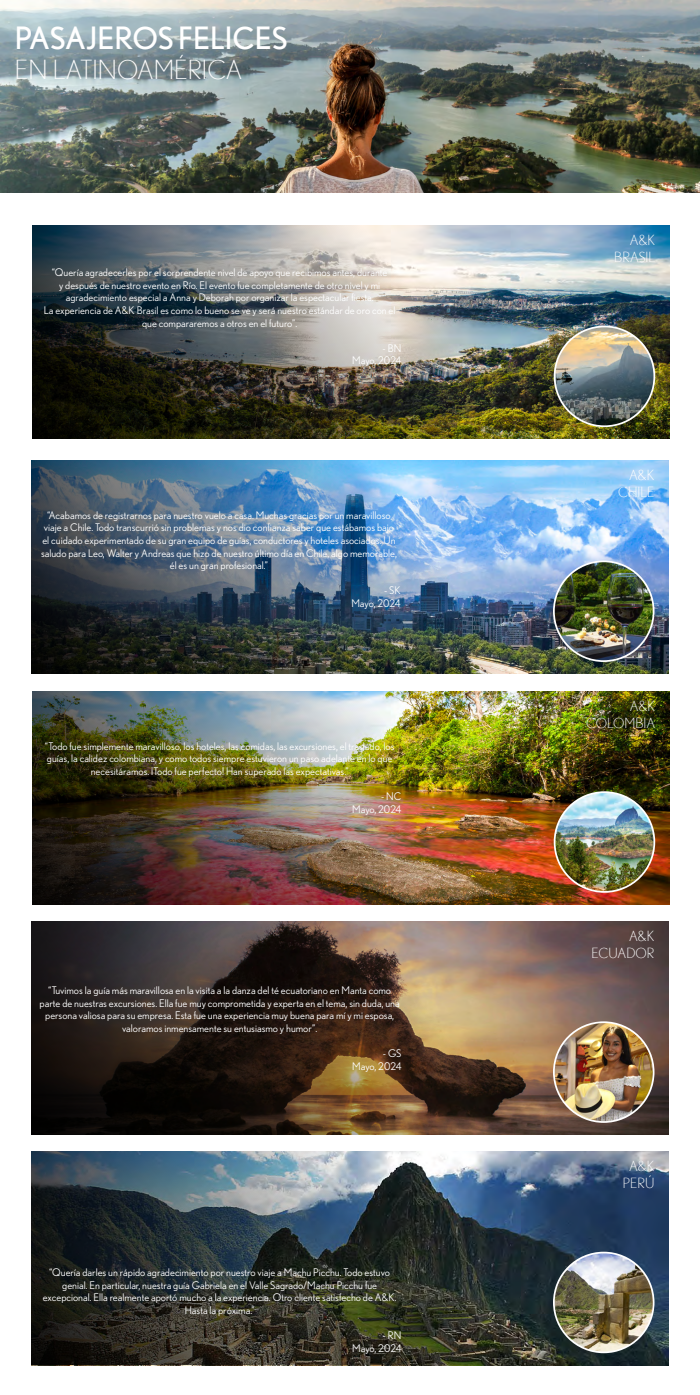
<style>
.page{position:relative;width:700px;height:1395px;background:#fff}
.page>*{position:absolute;margin:0;border:0;box-sizing:border-box;transform-origin:0 0}
.t1{font:30.62px "Nobel";color:#fff}
.t2{font:300 26.25px "Nobel";color:#fcfcfc}
.t3{font:300 14px/16.8px "Nobel";color:#fff;text-align:right}
.t4{font:10.5px/12.6px "Nobel";color:#fff;text-align:center}
</style>
<div class="page">
<img style="left:0;top:0;width:700px;height:192px">
<img style="left:32px;top:225px;width:637px;height:214px">
<img style="left:32px;top:691px;width:637px;height:213px">
<img style="left:32px;top:460px;width:636px;height:214px">
<img style="left:555px;top:326px;width:99px;height:100px;border-radius:50px">
<div style="left:554px;top:326px;width:101px;height:101px;border:2px solid #fff;border-radius:50%"></div>
<img style="left:555px;top:792px;width:99px;height:100px;border-radius:50px">
<div style="left:554px;top:791px;width:101px;height:102px;border:2px solid #fff;border-radius:50%"></div>
<img style="left:554px;top:561px;width:100px;height:100px;border-radius:50px">
<div style="left:553px;top:560px;width:101px;height:102px;border:2px solid #fff;border-radius:50%"></div>
<img style="left:32px;top:1151px;width:636px;height:214px">
<img style="left:32px;top:921px;width:636px;height:213px">
<img style="left:554px;top:1252px;width:100px;height:100px;border-radius:50px">
<div style="left:553px;top:1251px;width:101px;height:102px;border:2px solid #fff;border-radius:50%"></div>
<img style="left:554px;top:1022px;width:100px;height:100px;border-radius:50px">
<div style="left:553px;top:1021px;width:101px;height:102px;border:2px solid #fff;border-radius:50%"></div>
<h1 class="t1" style="left:15px;top:21px;width:274px">PASAJEROS FELICES</h1>
<h2 class="t2" style="left:15px;top:55px;width:229px">EN LATINOAMÉRICA</h2>
<p class="t4" style="left:44px;top:266px;width:353px">“Quería agradecerles por el sorprendente nivel de apoyo que recibimos antes, durante<br>y después de nuestro evento en Río. El evento fue completamente de otro nivel y mi agradecimiento especial a Anna y Deborah por organizar la espectacular fiesta.<br>La experiencia de A&amp;K Brasil es como lo bueno se ve y será nuestro estándar de oro con el que compararemos a otros en el futuro”.</p>
<p class="t4" style="left:352px;top:342px;width:51px;text-align:right">- BN<br>Mayo, 2024</p>
<p class="t4" style="left:41px;top:509px;width:357px">“Acabamos de registrarnos para nuestro vuelo a casa. Muchas gracias por un maravilloso viaje a Chile. Todo transcurrió sin problemas y nos dio confianza saber que estábamos bajo el cuidado experimentado de su gran equipo de guías, conductores y hoteles asociados. Un saludo para Leo, Walter y Andreas que hizo de nuestro último día en Chile, algo memorable, él es un gran profesional.”</p>
<p class="t4" style="left:351px;top:584px;width:51px;text-align:right">- SK<br>Mayo, 2024</p>
<p class="t4" style="left:45px;top:739px;width:351px">“Todo fue simplemente maravilloso, los hoteles, las comidas, las excursiones, el traslado, los guías, la calidez colombiana, y como todos siempre estuvieron un paso adelante en lo que necesitáramos. ¡Todo fue perfecto! Han superado las expectativas.”</p>
<p class="t4" style="left:352px;top:790px;width:51px;text-align:right">- NC<br>Mayo, 2024</p>
<p class="t4" style="left:40px;top:984px;width:362px">“Tuvimos la guía más maravillosa en la visita a la danza del té ecuatoriano en Manta como parte de nuestras excursiones. Ella fue muy comprometida y experta en el tema, sin duda, una persona valiosa para su empresa. Esta fue una experiencia muy buena para mí y mi esposa, valoramos inmensamente su entusiasmo y humor”.</p>
<p class="t4" style="left:352px;top:1047px;width:51px;text-align:right">- GS<br>Mayo, 2024</p>
<p class="t4" style="left:43px;top:1266px;width:355px">“Quería darles un rápido agradecimiento por nuestro viaje a Machu Picchu. Todo estuvo genial. En particular, nuestra guía Gabriela en el Valle Sagrado/Machu Picchu fue excepcional. Ella realmente aportó mucho a la experiencia. Otro cliente satisfecho de A&amp;K.<br>Hasta la próxima.”</p>
<p class="t4" style="left:352px;top:1329px;width:51px;text-align:right">- RN<br>Mayo, 2024</p>
<h3 class="t3" style="left:614px;top:232px;width:42px">A&amp;K<br>BRASIL</h3>
<h3 class="t3" style="left:618px;top:467px;width:38px">A&amp;K<br>CHILE</h3>
<h3 class="t3" style="left:586px;top:697px;width:71px">A&amp;K<br>COLOMBIA</h3>
<h3 class="t3" style="left:591px;top:927px;width:65px">A&amp;K<br>ECUADOR</h3>
<h3 class="t3" style="left:623px;top:1158px;width:33px;text-align:center">A&amp;K<br>PERÚ</h3>
</div>
